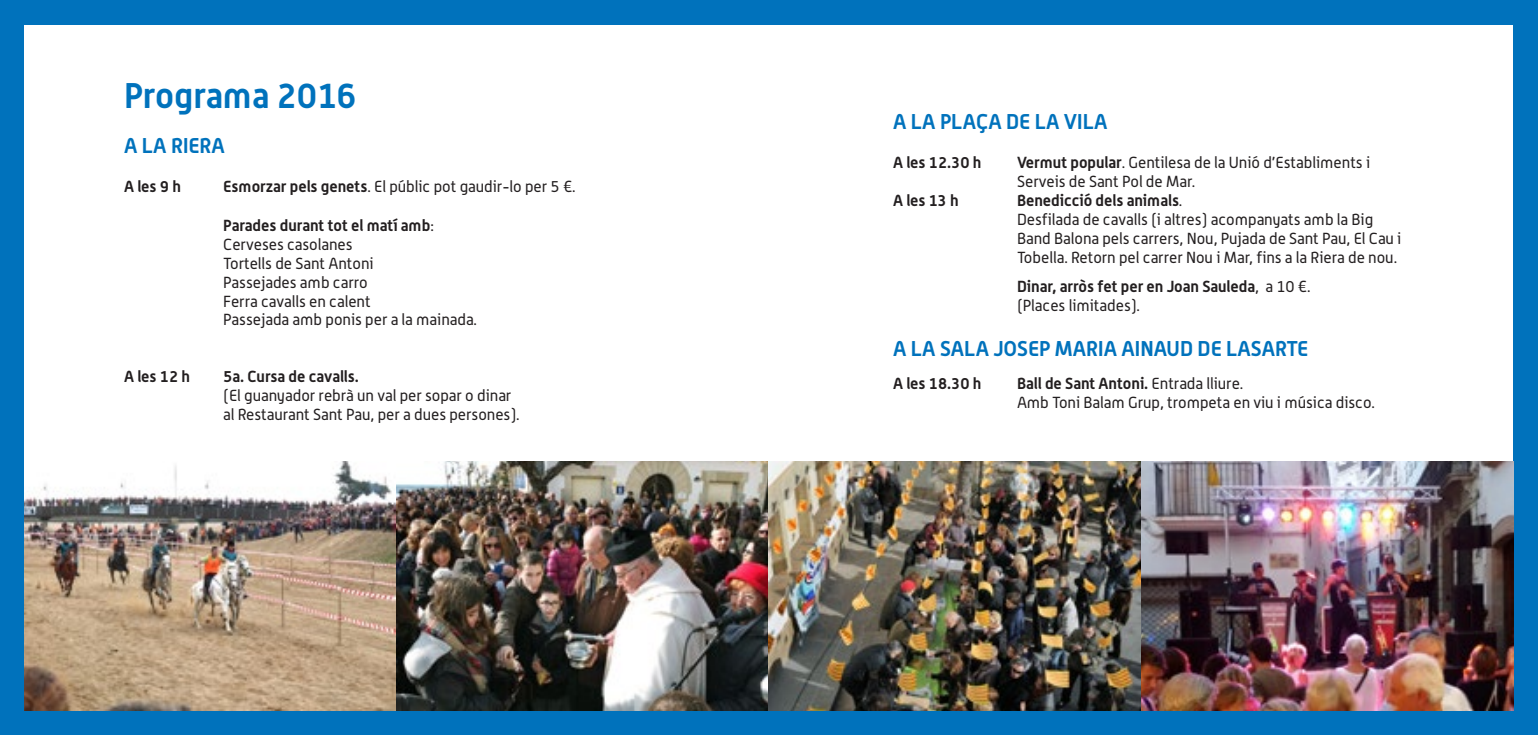
<style>
.page{position:relative;width:1538px;height:735px;background:#fff}
.page>*{position:absolute;margin:0;border:0;box-sizing:border-box;transform-origin:0 0}
.t1{font:700 35px "Alwyn";color:#0072bc}
.t2{font:700 21px "Alwyn";color:#0072bc}
.t3{font:15.75px/18.9px "Alwyn";color:#231f20}
.t4{font:700 15.75px/18.9px "Alwyn";color:#231f20}
.s1{font-weight:700}
.s2{font-weight:400}
</style>
<div class="page">
<div style="left:0;top:0;width:784px;height:734px;background:#0072bc"></div>
<div style="left:25px;top:25px;width:719px;height:684px;background:#fff"></div>
<div style="left:754px;top:0;width:784px;height:734px;background:#0072bc"></div>
<div style="left:794px;top:25px;width:719px;height:684px;background:#fff"></div>
<div style="left:716px;top:25px;width:133px;height:684px;background:#fff"></div>
<img style="left:25px;top:461px;width:1488px;height:248px">
<h1 class="t1" style="left:124px;top:74px;width:234px">Programa 2016</h1>
<h2 class="t2" style="left:124px;top:133px;width:102px">A LA RIERA</h2>
<p class="t4" style="left:124px;top:176px;width:58px">A les 9 h</p>
<p class="t3" style="left:223px;top:176px;width:354px"><span class="s1">Esmorzar pels genets</span>. El públic pot gaudir-lo per 5 ¤.</p>
<p class="t3" style="left:223px;top:215px;width:255px"><span class="s1">Parades durant tot el matí amb</span>:<br>Cerveses casolanes<br>Tortells de Sant Antoni<br>Passejades amb carro<br>Ferra cavalls en calent<br>Passejada amb ponis per a la mainada.</p>
<p class="t4" style="left:124px;top:366px;width:67px">A les 12 h</p>
<p class="t4" style="left:223px;top:366px;width:137px">5a. Cursa de cavalls.</p>
<p class="t3" style="left:223px;top:385px;width:298px">(El guanyador rebrà un val per sopar o dinar al Restaurant Sant Pau, per a dues persones).</p>
<h2 class="t2" style="left:893px;top:109px;width:216px">A LA PLAÇA DE LA VILA</h2>
<p class="t4" style="left:893px;top:152px;width:90px">A les 12.30 h</p>
<p class="t3" style="left:1017px;top:153px;width:355px"><span class="s1">Vermut popular</span>. Gentilesa de la Unió d’Establiments i<br>Serveis de Sant Pol de Mar.</p>
<p class="t4" style="left:893px;top:190px;width:67px">A les 13 h</p>
<p class="t3" style="left:1017px;top:190px;width:386px"><span class="s1">Benedicció dels animals</span>.<br>Desfilada de cavalls (i altres) acompanyats amb la Big Band Balona pels carrers, Nou, Pujada de Sant Pau, El Cau i Tobella. Retorn pel carrer Nou i Mar, fins a la Riera de nou.</p>
<p class="t4" style="left:1017px;top:276px;width:295px">Dinar, arròs fet per en Joan Sauleda<span class="s2">, a 10 ¤. (Places limitades).</span></p>
<h2 class="t2" style="left:893px;top:335px;width:417px">A LA SALA JOSEP MARIA AINAUD DE LASARTE</h2>
<p class="t4" style="left:893px;top:374px;width:90px">A les 18.30 h</p>
<p class="t3" style="left:1017px;top:374px;width:359px"><span class="s1">Ball de Sant Antoni.</span> Entrada lliure.<br>Amb Toni Balam Grup, trompeta en viu i música disco.</p>
</div>
